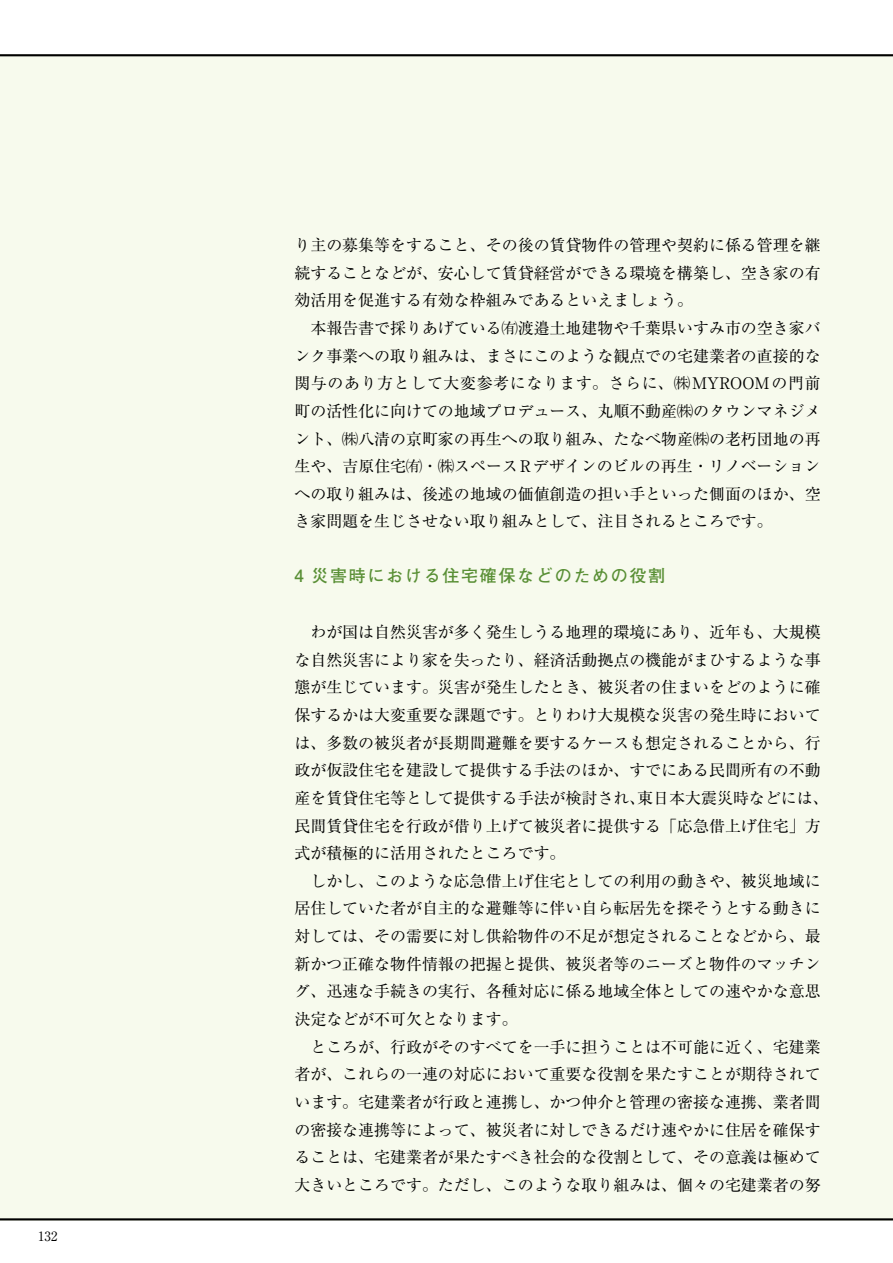
<style>
.page{position:relative;width:893px;height:1263px;background:#fff}
.page>*{position:absolute;margin:0;border:0;box-sizing:border-box;transform-origin:0 0}
.t1{font:700 16.95px "Futo Go B101 Pro";letter-spacing:.1em;color:#598f35}
.t2{font:15.9px/27.6px "Ryumin Pro";color:#000}
.t3{font:12.75px "Ryumin Pro";color:#000}
</style>
<div class="page">
<div style="left:0;top:54px;width:893px;height:1166px;background:#f7faed"></div>
<hr style="left:0;top:54px;width:893px;height:2px;background:#000">
<hr style="left:0;top:1218px;width:893px;height:2px;background:#000">
<p class="t3" style="left:38px;top:1226px;width:21px">132</p>
<p class="t2" style="left:294px;top:230px;width:528px">り主の募集等をすること、その後の賃貸物件の管理や契約に係る管理を継続することなどが、安心して賃貸経営ができる環境を構築し、空き家の有効活用を促進する有効な枠組みであるといえましょう。<br>　本報告書で採りあげている㈲渡邉土地建物や千葉県いすみ市の空き家バンク事業への取り組みは、まさにこのような観点での宅建業者の直接的な関与のあり方として大変参考になります。さらに、㈱MYROOMの門前町の活性化に向けての地域プロデュース、丸順不動産㈱のタウンマネジメント、㈱八清の京町家の再生への取り組み、たなべ物産㈱の老朽団地の再生や、吉原住宅㈲・㈱スペースRデザインのビルの再生・リノベーションへの取り組みは、後述の地域の価値創造の担い手といった側面のほか、空き家問題を生じさせない取り組みとして、注目されるところです。</p>
<p class="t1" style="left:294px;top:562px;width:372px">4 災害時における住宅確保などのための役割</p>
<p class="t2" style="left:294px;top:617px;width:536px">　わが国は自然災害が多く発生しうる地理的環境にあり、近年も、大規模な自然災害により家を失ったり、経済活動拠点の機能がまひするような事態が生じています。災害が発生したとき、被災者の住まいをどのように確保するかは大変重要な課題です。とりわけ大規模な災害の発生時においては、多数の被災者が長期間避難を要するケースも想定されることから、行政が仮設住宅を建設して提供する手法のほか、すでにある民間所有の不動産を賃貸住宅等として提供する手法が検討され、東日本大震災時などには、民間賃貸住宅を行政が借り上げて被災者に提供する「応急借上げ住宅」方式が積極的に活用されたところです。<br>　しかし、このような応急借上げ住宅としての利用の動きや、被災地域に居住していた者が自主的な避難等に伴い自ら転居先を探そうとする動きに対しては、その需要に対し供給物件の不足が想定されることなどから、最新かつ正確な物件情報の把握と提供、被災者等のニーズと物件のマッチング、迅速な手続きの実行、各種対応に係る地域全体としての速やかな意思決定などが不可欠となります。<br>　ところが、行政がそのすべてを一手に担うことは不可能に近く、宅建業者が、これらの一連の対応において重要な役割を果たすことが期待されています。宅建業者が行政と連携し、かつ仲介と管理の密接な連携、業者間の密接な連携等によって、被災者に対しできるだけ速やかに住居を確保することは、宅建業者が果たすべき社会的な役割として、その意義は極めて大きいところです。ただし、このような取り組みは、個々の宅建業者の努</p>
</div>
